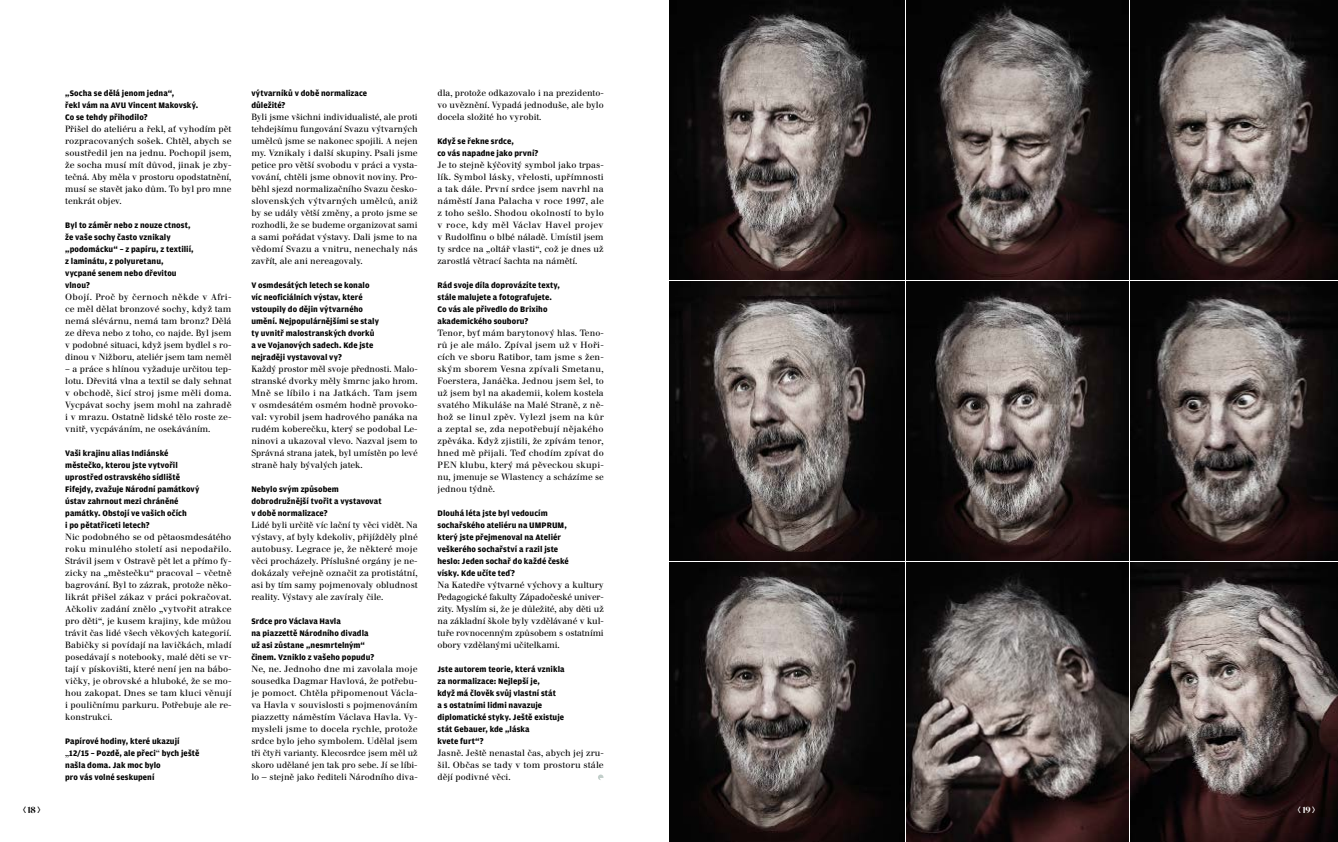
<style>
.page{position:relative;width:1338px;height:842px;background:#fff}
.page>*{position:absolute;margin:0;border:0;box-sizing:border-box;transform-origin:0 0}
.t1{font:9px/12px "Walbaum Book CE";color:#000;text-align:justify}
.t2{font:600 9px "Tabac Glam G1";color:#000}
.t3{font:600 9px "Tabac Glam G1";color:#fff}
.t4{font:700 8.5px/12px "Amplitude CE";letter-spacing:.01em;color:#000}
.s1{font-family:"Tabac Glam G3";font-weight:400}
.s2{font-family:"Walbaum Book CE";font-weight:400;font-size:9px}
</style>
<div class="page">
<svg style="left:598px;top:774px;width:5px;height:6px"></svg>
<img style="left:669px;top:0;width:236px;height:279px">
<img style="left:907px;top:0;width:221px;height:279px">
<img style="left:1131px;top:0;width:207px;height:279px">
<img style="left:669px;top:281px;width:236px;height:280px">
<img style="left:907px;top:281px;width:221px;height:280px">
<img style="left:1131px;top:281px;width:207px;height:280px">
<img style="left:669px;top:563px;width:236px;height:279px">
<img style="left:907px;top:563px;width:221px;height:279px">
<img style="left:1131px;top:563px;width:207px;height:279px">
<p class="t2" style="left:23px;top:804px;width:19px"><span class="s1">❮</span> 18 ❯</p>
<p class="t4" style="left:65px;top:87px;width:134px">„Socha se dělá jenom jedna“,<br>řekl vám na AVU Vincent Makovský.<br>Co se tehdy přihodilo?</p>
<p class="t1" style="left:65px;top:123px;width:168px">Přišel do ateliéru a řekl, ať vyhodím pět rozpracovaných sošek. Chtěl, abych se soustředil jen na jednu. Pochopil jsem, že socha musí mít důvod, jinak je zby&shy;tečná. Aby měla v prostoru opodstatnění, musí se stavět jako dům. To byl pro mne tenkrát objev.</p>
<p class="t4" style="left:65px;top:219px;width:130px">Byl to záměr nebo z nouze ctnost, že vaše sochy často vznikaly „podomácku“ – z papíru, z textilií, z laminátu, z polyuretanu, vycpané senem nebo dřevitou vlnou?</p>
<p class="t1" style="left:65px;top:291px;width:168px">Obojí. Proč by černoch někde v Afri&shy;ce měl dělat bronzové sochy, když tam nemá slévárnu, nemá tam bronz? Dělá ze dřeva nebo z toho, co najde. Byl jsem v podobné situaci, když jsem bydlel s ro&shy;dinou v Nižboru, ateliér jsem tam neměl</p>
<p class="t1" style="left:65px;top:363px;width:168px">– a práce s hlínou vyžaduje určitou tep&shy;lotu. Dřevitá vlna a textil se daly sehnat v obchodě, šicí stroj jsme měli doma.<br>Vycpávat sochy jsem mohl na zahradě i v mrazu. Ostatně lidské tělo roste ze&shy;vnitř, vycpáváním, ne osekáváním.</p>
<p class="t4" style="left:65px;top:447px;width:136px">Vaši krajinu alias Indiánské městečko, kterou jste vytvořil uprostřed ostravského sídliště<br>Fifejdy, zvažuje Národní památkový ústav zahrnout mezi chráněné památky. Obstojí ve vašich očích<br>i po pětatřiceti letech?</p>
<p class="t1" style="left:65px;top:531px;width:168px">Nic podobného se od pětaosmdesátého roku minulého století asi nepodařilo.<br>Strávil jsem v Ostravě pět let a přímo fy&shy;zicky na „městečku“ pracoval – včetně bagrování. Byl to zázrak, protože něko&shy;likrát přišel zákaz v práci pokračovat.<br>Ačkoliv zadání znělo „vytvořit atrakce pro děti“, je kusem krajiny, kde můžou trávit čas lidé všech věkových kategorií.<br>Babičky si povídají na lavičkách, mladí posedávají s notebooky, malé děti se vr&shy;tají v pískovišti, které není jen na bábo&shy;vičky, je obrovské a hluboké, že se mo&shy;hou zakopat. Dnes se tam kluci věnují i pouličnímu parkuru. Potřebuje ale re&shy;konstrukci.</p>
<p class="t4" style="left:65px;top:735px;width:136px">Papírové hodiny, které ukazují <span class="s2">„</span>12/15 – Pozdě, ale přeci<span class="s2">“</span> bych ještě našla doma. Jak moc bylo<br>pro vás volné seskupení</p>
<p class="t4" style="left:251px;top:87px;width:117px">výtvarníků v době normalizace důležité?</p>
<p class="t1" style="left:251px;top:111px;width:168px">Byli jsme všichni individualisté, ale proti tehdejšímu fungování Svazu výtvarných umělců jsme se nakonec spojili. A nejen my. Vznikaly i další skupiny. Psali jsme petice pro větší svobodu v práci a vysta&shy;vování, chtěli jsme obnovit noviny. Pro&shy;běhl sjezd normalizačního Svazu česko&shy;slovenských výtvarných umělců, aniž by se udály větší změny, a proto jsme se rozhodli, že se budeme organizovat sami a sami pořádat výstavy. Dali jsme to na vědomí Svazu a vnitru, nenechaly nás zavřít, ale ani nereagovaly.</p>
<p class="t4" style="left:251px;top:279px;width:129px">V osmdesátých letech se konalo víc neoficiálních výstav, které vstoupily do dějin výtvarného umění. Nejpopulárnějšími se staly ty uvnitř malostranských dvorků a ve Vojanových sadech. Kde jste nejraději vystavoval vy?</p>
<p class="t1" style="left:251px;top:363px;width:168px">Každý prostor měl svoje přednosti. Malo&shy;stranské dvorky měly šmrnc jako hrom.<br>Mně se líbilo i na Jatkách. Tam jsem v osmdesátém osmém hodně provoko&shy;val: vyrobil jsem hadrového panáka na rudém koberečku, který se podobal Le&shy;ninovi a ukazoval vlevo. Nazval jsem to Správná strana jatek, byl umístěn po levé straně haly bývalých jatek.</p>
<p class="t4" style="left:251px;top:483px;width:132px">Nebylo svým způsobem dobrodružnější tvořit a vystavovat v době normalizace?</p>
<p class="t1" style="left:251px;top:519px;width:168px">Lidé byli určitě víc lační ty věci vidět. Na výstavy, ať byly kdekoliv, přijížděly plné autobusy. Legrace je, že některé moje věci procházely. Příslušné orgány je ne&shy;dokázaly veřejně označit za protistátní, asi by tím samy pojmenovaly obludnost reality. Výstavy ale zavíraly čile.</p>
<p class="t4" style="left:251px;top:615px;width:124px">Srdce pro Václava Havla<br>na piazzettě Národního divadla už asi zůstane „nesmrtelným“ činem. Vzniklo z vašeho popudu?</p>
<p class="t1" style="left:251px;top:663px;width:168px">Ne, ne. Jednoho dne mi zavolala moje sousedka Dagmar Havlová, že potřebu&shy;je pomoct. Chtěla připomenout Václa&shy;va Havla v souvislosti s pojmenováním piazzetty náměstím Václava Havla. Vy&shy;mysleli jsme to docela rychle, protože srdce bylo jeho symbolem. Udělal jsem tři čtyři varianty. Klecosrdce jsem měl už skoro udělané jen tak pro sebe. Jí se líbi&shy;lo — stejně jako řediteli Národního diva-</p>
<p class="t1" style="left:437px;top:87px;width:168px">dla, protože odkazovalo i na prezidento&shy;vo uvěznění. Vypadá jednoduše, ale bylo docela složité ho vyrobit.</p>
<p class="t4" style="left:437px;top:135px;width:102px">Když se řekne srdce,<br>co vás napadne jako první?</p>
<p class="t1" style="left:437px;top:159px;width:168px">Je to stejně kýčovitý symbol jako trpas&shy;lík. Symbol lásky, vřelosti, upřímnosti a tak dále. První srdce jsem navrhl na náměstí Jana Palacha v roce 1997, ale z toho sešlo. Shodou okolností to bylo v roce, kdy měl Václav Havel projev v Rudolfinu o blbé náladě. Umístil jsem ty srdce na „oltář vlasti“, což je dnes už zarostlá větrací šachta na námětí.</p>
<p class="t4" style="left:437px;top:279px;width:124px">Rád svoje díla doprovázíte texty, stále malujete a fotografujete.<br>Co vás ale přivedlo do Brixiho akademického souboru?</p>
<p class="t1" style="left:437px;top:327px;width:168px">Tenor, byť mám barytonový hlas. Teno&shy;rů je ale málo. Zpíval jsem už v Hoři&shy;cích ve sboru Ratibor, tam jsme s žen&shy;ským sborem Vesna zpívali Smetanu, Foerstera, Janáčka. Jednou jsem šel, to už jsem byl na akademii, kolem kostela svatého Mikuláše na Malé Straně, z ně&shy;hož se linul zpěv. Vylezl jsem na kůr a zeptal se, zda nepotřebují nějakého zpěváka. Když zjistili, že zpívám tenor, hned mě přijali. Teď chodím zpívat do PEN klubu, který má pěveckou skupi&shy;nu, jmenuje se Wlastency a scházíme se jednou týdně.</p>
<p class="t4" style="left:437px;top:507px;width:133px">Dlouhá léta jste byl vedoucím sochařského ateliéru na UMPRUM, který jste přejmenoval na Ateliér veškerého sochařství a razil jste heslo: Jeden sochař do každé české vísky. Kde učíte teď?</p>
<p class="t1" style="left:437px;top:579px;width:168px">Na Katedře výtvarné výchovy a kultury Pedagogické fakulty Západočeské univer&shy;zity. Myslím si, že je důležité, aby děti už na základní škole byly vzdělávané v kul&shy;tuře rovnocenným způsobem s ostatními obory vzdělanými učitelkami.</p>
<p class="t4" style="left:437px;top:663px;width:129px">Jste autorem teorie, která vznikla za normalizace: Nejlepší je,<br>když má člověk svůj vlastní stát<br>a s ostatními lidmi navazuje diplomatické styky. Ještě existuje stát Gebauer, kde „láska<br>kvete furt“?</p>
<p class="t1" style="left:437px;top:747px;width:168px">Jasně. Ještě nenastal čas, abych jej zru&shy;šil. Občas se tady v tom prostoru stále dějí podivné věci.</p>
<p class="t3" style="left:1298px;top:804px;width:19px">❮ 19 ❯</p>
</div>
